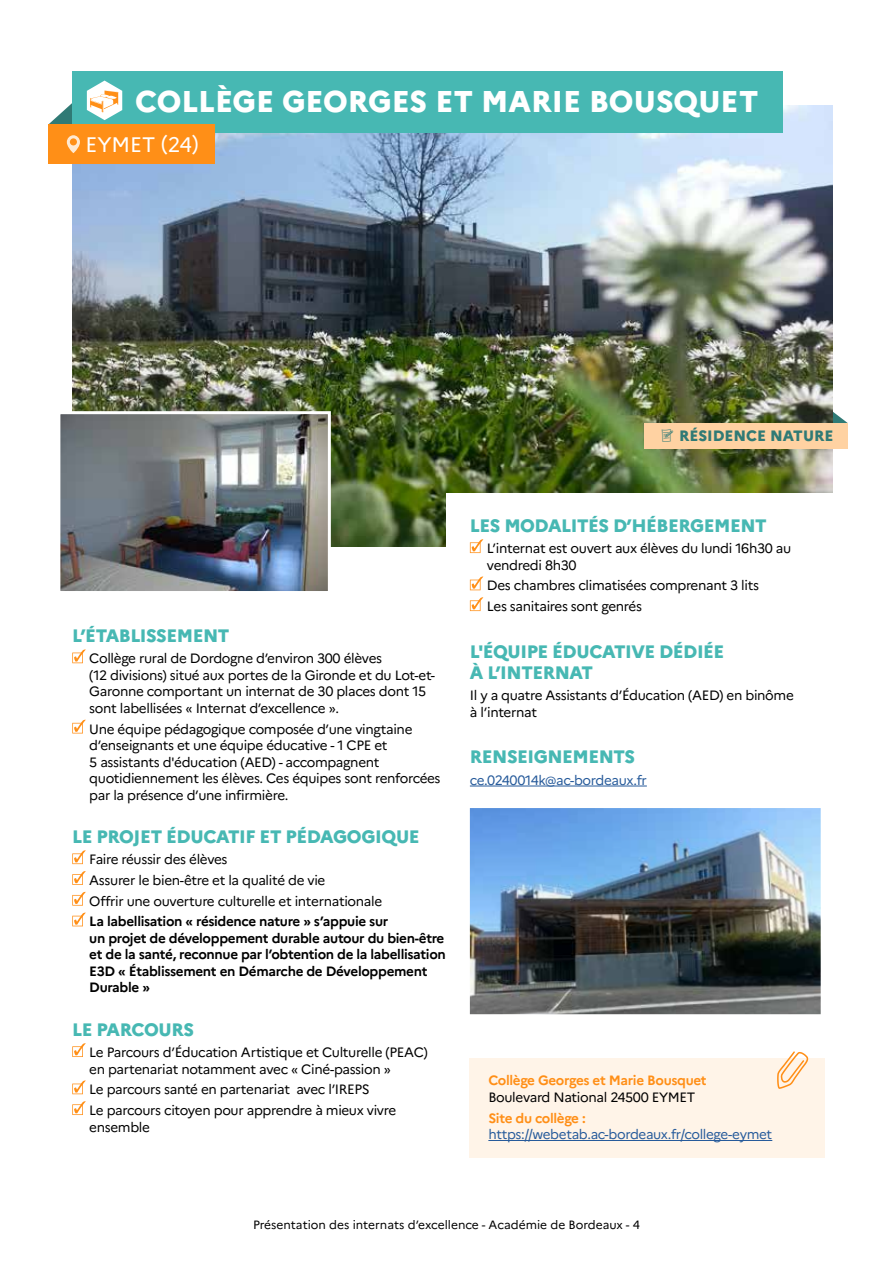
<style>
.page{position:relative;width:893px;height:1263px;background:#fff}
.page>*{position:absolute;margin:0;border:0;box-sizing:border-box;transform-origin:0 0}
.t1{font:800 30px "Marianne";color:#fff}
.t2{font:21px "Marianne";color:#fff}
.t3{font:800 18px/21.6px "Marianne";letter-spacing:-.025em;color:#47b8b3}
.t4{font:800 15px "Marianne";color:#307a75}
.t5{font:13.5px/16.5px "Marianne";letter-spacing:-.025em;color:#000}
.t6{font:700 13.5px/16.5px "Marianne";letter-spacing:-.025em;color:#000}
.t7{font:13.5px "Marianne";letter-spacing:-.025em;color:#275b9b}
.t8{font:700 13.5px "Marianne";letter-spacing:-.025em;color:#ff8f17}
.t9{font:12px "Marianne";color:#000}
</style>
<div class="page">
<svg style="left:832px;top:411px;width:16px;height:12px"></svg>
<img style="left:470px;top:808px;width:351px;height:206px">
<img style="left:72px;top:106px;width:760px;height:440px">
<img style="left:61px;top:415px;width:266px;height:175px">
<div style="left:57px;top:411px;width:274px;height:183px;border:3px solid #fff"></div>
<div style="left:72px;top:71px;width:711px;height:61px;background:#47b8b3"></div>
<div style="left:48px;top:124px;width:167px;height:40px;background:#ff8f17"></div>
<svg style="left:49px;top:103px;width:31px;height:50px"></svg>
<svg style="left:87px;top:81px;width:35px;height:39px"></svg>
<svg style="left:72px;top:649px;width:14px;height:14px"></svg>
<svg style="left:72px;top:720px;width:14px;height:13px"></svg>
<svg style="left:72px;top:850px;width:14px;height:14px"></svg>
<svg style="left:72px;top:871px;width:14px;height:14px"></svg>
<svg style="left:72px;top:892px;width:14px;height:14px"></svg>
<svg style="left:72px;top:912px;width:14px;height:14px"></svg>
<svg style="left:72px;top:1043px;width:14px;height:14px"></svg>
<svg style="left:72px;top:1080px;width:14px;height:14px"></svg>
<svg style="left:72px;top:1101px;width:14px;height:14px"></svg>
<div style="left:470px;top:1058px;width:355px;height:100px;background:#fff4e8"></div>
<hr style="left:488px;top:1140px;width:284px;height:1px;background:#275b9b">
<svg style="left:777px;top:1051px;width:31px;height:38px"></svg>
<div style="left:446px;top:493px;width:430px;height:87px;background:#fff"></div>
<hr style="left:470px;top:785px;width:177px;height:1px;background:#275b9b">
<svg style="left:470px;top:539px;width:13px;height:14px"></svg>
<svg style="left:470px;top:576px;width:13px;height:14px"></svg>
<svg style="left:470px;top:597px;width:13px;height:14px"></svg>
<div style="left:644px;top:423px;width:204px;height:25px;background:#ffd2a2"></div>
<h1 class="t1" style="left:135px;top:78px;width:625px">COLLÈGE GEORGES ET MARIE BOUSQUET</h1>
<h2 class="t2" style="left:86px;top:128px;width:115px">EYMET (24)</h2>
<p class="t4" style="left:679px;top:424px;width:156px">RÉSIDENCE NATURE</p>
<h3 class="t3" style="left:72px;top:624px;width:159px">L’ÉTABLISSEMENT</h3>
<p class="t5" style="left:89px;top:649px;width:347px">Collège rural de Dordogne d’environ 300 élèves<br>(12 divisions) situé aux portes de la Gironde et du Lot-et-Garonne comportant un internat de 30 places dont 15 sont labellisées « Internat d’excellence ».</p>
<p class="t5" style="left:89px;top:719px;width:353px">Une équipe pédagogique composée d’une vingtaine d’enseignants et une équipe éducative - 1 CPE et<br>5 assistants d'éducation (AED) - accompagnent quotidiennement les élèves. Ces équipes sont renforcées par la présence d’une infirmière.</p>
<h3 class="t3" style="left:72px;top:825px;width:349px">LE PROJET ÉDUCATIF ET PÉDAGOGIQUE</h3>
<p class="t5" style="left:89px;top:848px;width:294px;line-height:20.7px">Faire réussir des élèves<br>Assurer le bien-être et la qualité de vie<br>Offrir une ouverture culturelle et internationale</p>
<p class="t6" style="left:89px;top:912px;width:358px">La labellisation « résidence nature » s’appuie sur<br>un projet de développement durable autour du bien-être et de la santé, reconnue par l’obtention de la labellisation E3D « Établissement en Démarche de Développement Durable »</p>
<h3 class="t3" style="left:72px;top:1017px;width:123px">LE PARCOURS</h3>
<p class="t5" style="left:89px;top:1043px;width:340px">Le Parcours d’Éducation Artistique et Culturelle (PEAC) en partenariat notamment avec « Ciné-passion »</p>
<p class="t5" style="left:89px;top:1078px;width:308px;line-height:20.7px">Le parcours santé en partenariat avec l’IREPS<br>Le parcours citoyen pour apprendre à mieux vivre</p>
<p class="t5" style="left:89px;top:1117px;width:62px">ensemble</p>
<h3 class="t3" style="left:470px;top:514px;width:298px">LES MODALITÉS D’HÉBERGEMENT</h3>
<p class="t5" style="left:487px;top:539px;width:306px">L’internat est ouvert aux élèves du lundi 16h30 au vendredi 8h30</p>
<p class="t5" style="left:487px;top:574px;width:274px;line-height:20.7px">Des chambres climatisées comprenant 3 lits<br>Les sanitaires sont genrés</p>
<h3 class="t3" style="left:470px;top:639px;width:256px">L'ÉQUIPE ÉDUCATIVE DÉDIÉE<br>À L’INTERNAT</h3>
<p class="t5" style="left:470px;top:686px;width:325px">Il y a quatre Assistants d’Éducation (AED) en binôme à l’internat</p>
<h3 class="t3" style="left:470px;top:744px;width:167px">RENSEIGNEMENTS</h3>
<p class="t7" style="left:470px;top:769px;width:178px">ce.0240014k@ac-bordeaux.fr</p>
<p class="t8" style="left:488px;top:1070px;width:220px">Collège Georges et Marie Bousquet</p>
<p class="t5" style="left:488px;top:1088px;width:208px">Boulevard National 24500 EYMET</p>
<p class="t8" style="left:488px;top:1107px;width:99px">Site du collège :</p>
<p class="t7" style="left:488px;top:1124px;width:285px">https://webetab.ac-bordeaux.fr/college-eymet</p>
<p class="t9" style="left:253px;top:1216px;width:388px">Présentation des internats d’excellence - Académie de Bordeaux - 4</p>
</div>
